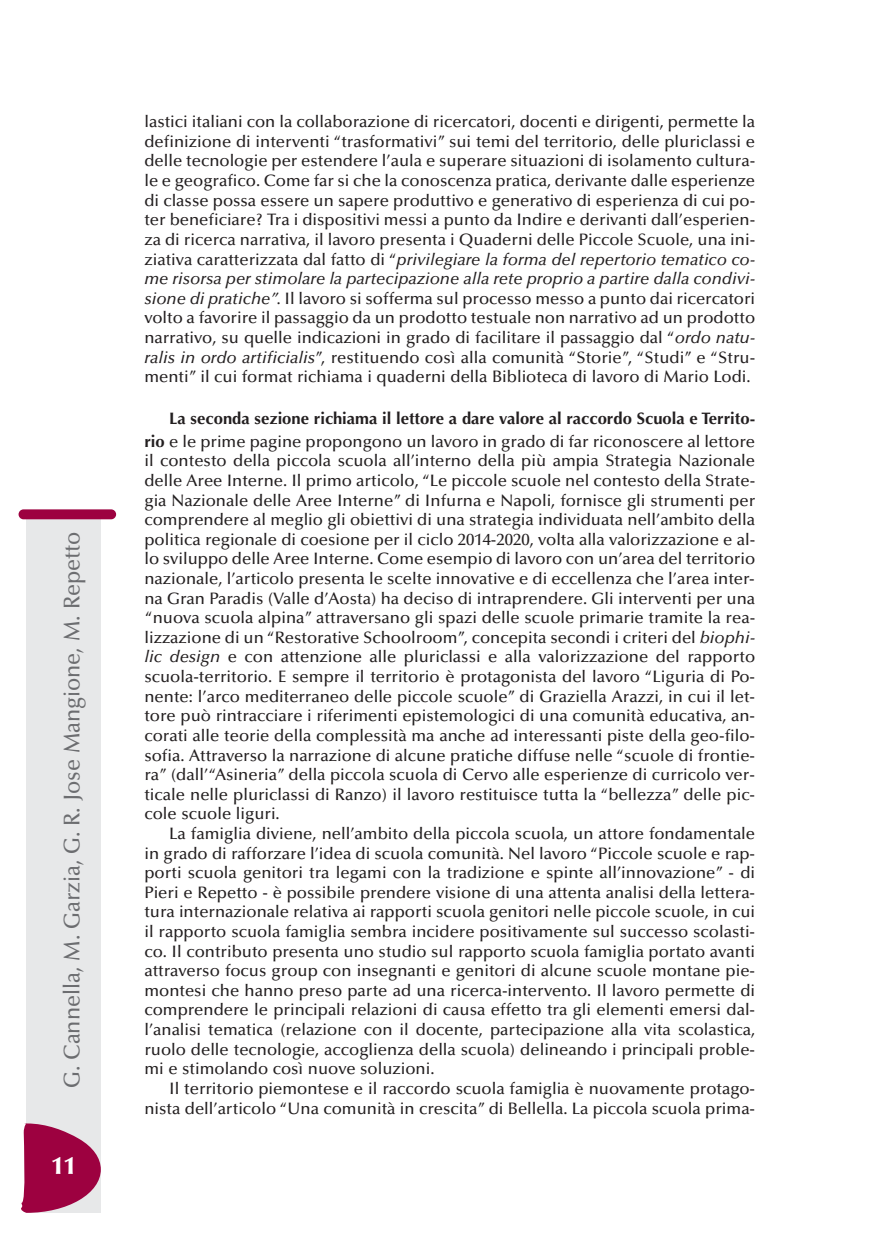
<style>
.page{position:relative;width:869px;height:1241px;background:#fff}
.page>*{position:absolute;margin:0;border:0;box-sizing:border-box;transform-origin:0 0}
.t1{font:900 24.5px "Optima";color:#fff}
.t2{font:500 22.75px "Optima";color:#6c6d70;scale:.95 1}
.t3{font:500 16.62px/19.6px "Optima";color:#231f20;text-align:justify}
.t4{font:700 16.62px/22.4px "Optima";color:#231f20;text-align:right}
.s1{font-style:italic}
.s2{font-weight:500}
</style>
<div class="page">
<div style="left:27px;top:517px;width:74px;height:695px;background:#e7e8e9"></div>
<div style="left:19px;top:509px;width:97px;height:10px;background:#9d0140;border-radius:5px"></div>
<svg style="left:21px;top:1122px;width:80px;height:90px"></svg>
<h2 class="t2" style="left:63px;top:1087px;width:587px;rotate:-90deg">G. Cannella, M. Garzia, G. R. Jose Mangione, M. Repetto</h2>
<h1 class="t1" style="left:52px;top:1155px;width:26px">11</h1>
<p class="t3" style="left:144px;top:113px;width:612px">lastici italiani con la collaborazione di ricercatori, docenti e dirigenti, permette la definizione di interventi “trasformativi” sui temi del territorio, delle pluriclassi e delle tecnologie per estendere l’aula e superare situazioni di isolamento cultura&shy;le e geografico. Come far si che la conoscenza pratica, derivante dalle esperienze di classe possa essere un sapere produttivo e generativo di esperienza di cui po&shy;ter beneficiare? Tra i dispositivi messi a punto da Indire e derivanti dall’esperien&shy;za di ricerca narrativa, il lavoro presenta i Quaderni delle Piccole Scuole, una ini&shy;ziativa caratterizzata dal fatto di “<span class="s1">privilegiare la forma del repertorio tematico co&shy;me risorsa per stimolare la partecipazione alla rete proprio a partire dalla condivi&shy;sione di pratiche”.</span> Il lavoro si sofferma sul processo messo a punto dai ricercatori volto a favorire il passaggio da un prodotto testuale non narrativo ad un prodotto narrativo, su quelle indicazioni in grado di facilitare il passaggio dal “<span class="s1">ordo natu&shy;ralis in ordo artificialis</span>”, restituendo così alla comunità “Storie”, “Studi” e “Stru&shy;menti” il cui format richiama i quaderni della Biblioteca di lavoro di Mario Lodi.</p>
<p class="t4" style="left:144px;top:407px;width:612px">La seconda sezione richiama il lettore a dare valore al raccordo Scuola e Territo-<br>rio <span class="s2">e le prime pagine propongono un lavoro in grado di far riconoscere al lettore</span></p>
<p class="t3" style="left:144px;top:452px;width:612px">il contesto della piccola scuola all’interno della più ampia Strategia Nazionale delle Aree Interne. Il primo articolo, “Le piccole scuole nel contesto della Strate&shy;gia Nazionale delle Aree Interne” di Infurna e Napoli, fornisce gli strumenti per comprendere al meglio gli obiettivi di una strategia individuata nell’ambito della politica regionale di coesione per il ciclo 2014-2020, volta alla valorizzazione e al&shy;lo sviluppo delle Aree Interne. Come esempio di lavoro con un’area del territorio nazionale, l’articolo presenta le scelte innovative e di eccellenza che l’area inter&shy;na Gran Paradis (Valle d’Aosta) ha deciso di intraprendere. Gli interventi per una “nuova scuola alpina” attraversano gli spazi delle scuole primarie tramite la rea&shy;lizzazione di un“Restorative Schoolroom”, concepita secondi i criteri del <span class="s1">biophi&shy;lic design</span> e con attenzione alle pluriclassi e alla valorizzazione del rapporto scuola-territorio. E sempre il territorio è protagonista del lavoro “Liguria di Po&shy;nente: l’arco mediterraneo delle piccole scuole” di Graziella Arazzi, in cui il let&shy;tore può rintracciare i riferimenti epistemologici di una comunità educativa, an&shy;corati alle teorie della complessità ma anche ad interessanti piste della geo-filo&shy;sofia. Attraverso la narrazione di alcune pratiche diffuse nelle “scuole di frontie&shy;ra” (dall’“Asineria” della piccola scuola di Cervo alle esperienze di curricolo ver&shy;ticale nelle pluriclassi di Ranzo) il lavoro restituisce tutta la “bellezza” delle pic&shy;cole scuole liguri.</p>
<p class="t3" style="left:144px;top:825px;width:612px;text-indent:25px">La famiglia diviene, nell’ambito della piccola scuola, un attore fondamentale in grado di rafforzare l’idea di scuola comunità. Nel lavoro “Piccole scuole e rap&shy;porti scuola genitori tra legami con la tradizione e spinte all’innovazione” - di Pieri e Repetto - è possibile prendere visione di una attenta analisi della lettera&shy;tura internazionale relativa ai rapporti scuola genitori nelle piccole scuole, in cui il rapporto scuola famiglia sembra incidere positivamente sul successo scolasti&shy;co. Il contributo presenta uno studio sul rapporto scuola famiglia portato avanti attraverso focus group con insegnanti e genitori di alcune scuole montane pie&shy;montesi che hanno preso parte ad una ricerca-intervento. Il lavoro permette di comprendere le principali relazioni di causa effetto tra gli elementi emersi dal&shy;l’analisi tematica (relazione con il docente, partecipazione alla vita scolastica, ruolo delle tecnologie, accoglienza della scuola) delineando i principali proble&shy;mi e stimolando così nuove soluzioni.</p>
<p class="t3" style="left:144px;top:1079px;width:612px;text-align:right">Il territorio piemontese e il raccordo scuola famiglia è nuovamente protago&shy;nista dell’articolo “Una comunità in crescita” di Bellella. La piccola scuola prima-</p>
</div>
